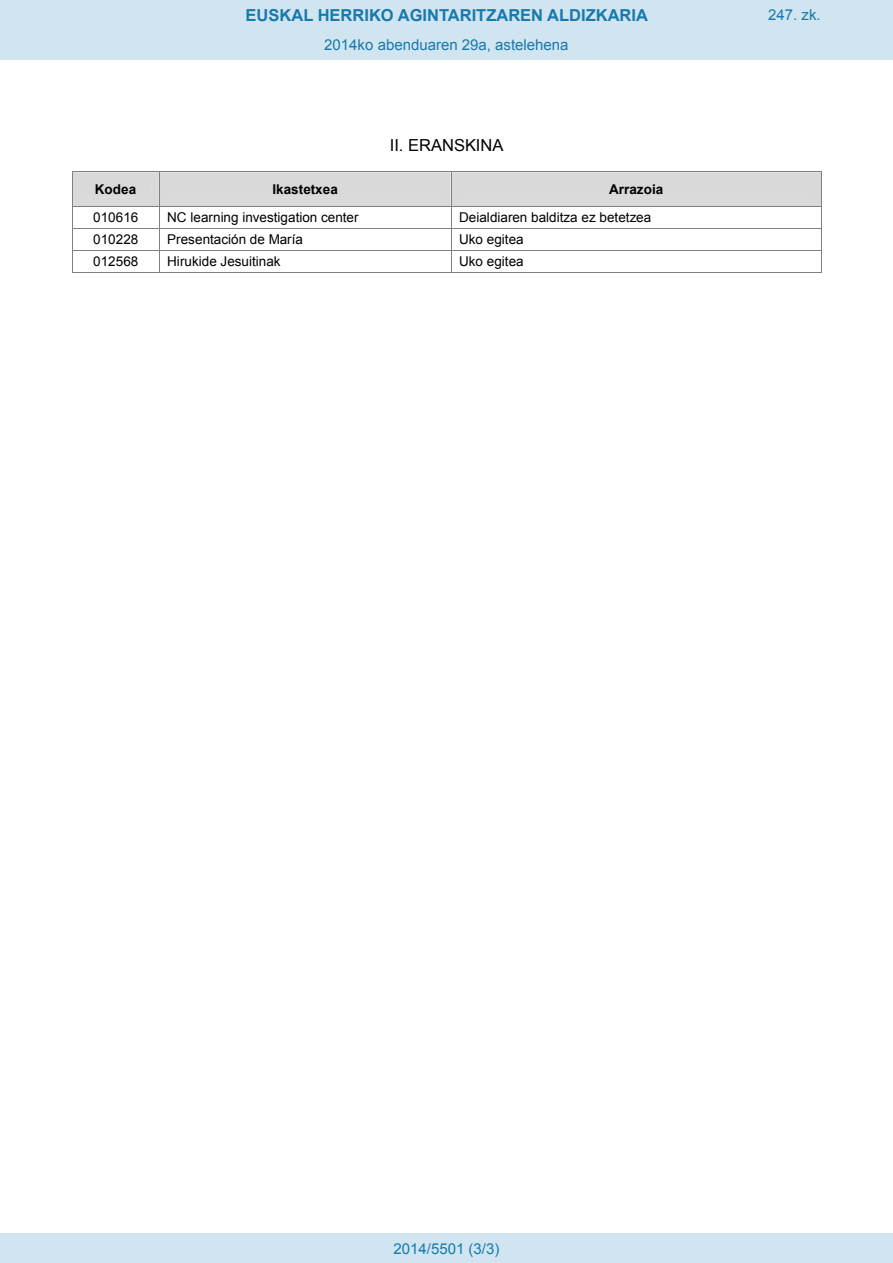
<style>
.page{position:relative;width:893px;height:1263px;background:#fff}
.page>*{position:absolute;margin:0;border:0;box-sizing:border-box;transform-origin:0 0}
.t1{font:700 16.5px "Arial";color:#1879ad}
.t2{font:16.5px "Arial";letter-spacing:-.005em;color:#000}
.Paginacion_Centro{font:15px "Arial";color:#1879ad}
.t3{font:13.5px "Arial";letter-spacing:.005em;color:#000}
.t4{font:700 13.5px "Arial";letter-spacing:.005em;color:#000}
</style>
<div class="page">
<svg style="left:72px;top:172px;width:750px;height:101px"></svg>
<div style="left:0;top:0;width:893px;height:60px;background:#d0e5f0"></div>
<div style="left:0;top:1233px;width:893px;height:30px;background:#d0e5f0"></div>
<p class="t1" style="left:246px;top:4px;width:404px">EUSKAL HERRIKO AGINTARITZAREN ALDIZKARIA</p>
<p class="Paginacion_Centro" style="left:768px;top:5px;width:54px">247. zk.</p>
<p class="Paginacion_Centro" style="left:324px;top:35px;width:246px">2014ko abenduaren 29a, astelehena</p>
<p class="t2" style="left:390px;top:135px;width:115px">II. ERANSKINA</p>
<p class="t4" style="left:95px;top:180px;width:43px">Kodea</p>
<p class="t4" style="left:272px;top:180px;width:67px">Ikastetxea</p>
<p class="t4" style="left:609px;top:180px;width:56px">Arrazoia</p>
<p class="t3" style="left:93px;top:209px;width:47px">010616</p>
<p class="t3" style="left:167px;top:209px;width:193px">NC learning investigation center</p>
<p class="t3" style="left:459px;top:209px;width:194px">Deialdiaren balditza ez betetzea</p>
<p class="t3" style="left:93px;top:231px;width:47px">010228</p>
<p class="t3" style="left:167px;top:231px;width:137px">Presentación de María</p>
<p class="t3" style="left:459px;top:231px;width:66px">Uko egitea</p>
<p class="t3" style="left:93px;top:253px;width:47px">012568</p>
<p class="t3" style="left:167px;top:253px;width:115px">Hirukide Jesuitinak</p>
<p class="t3" style="left:459px;top:253px;width:66px">Uko egitea</p>
<p class="Paginacion_Centro" style="left:393px;top:1238px;width:107px">2014/5501 (3/3)</p>
</div>
